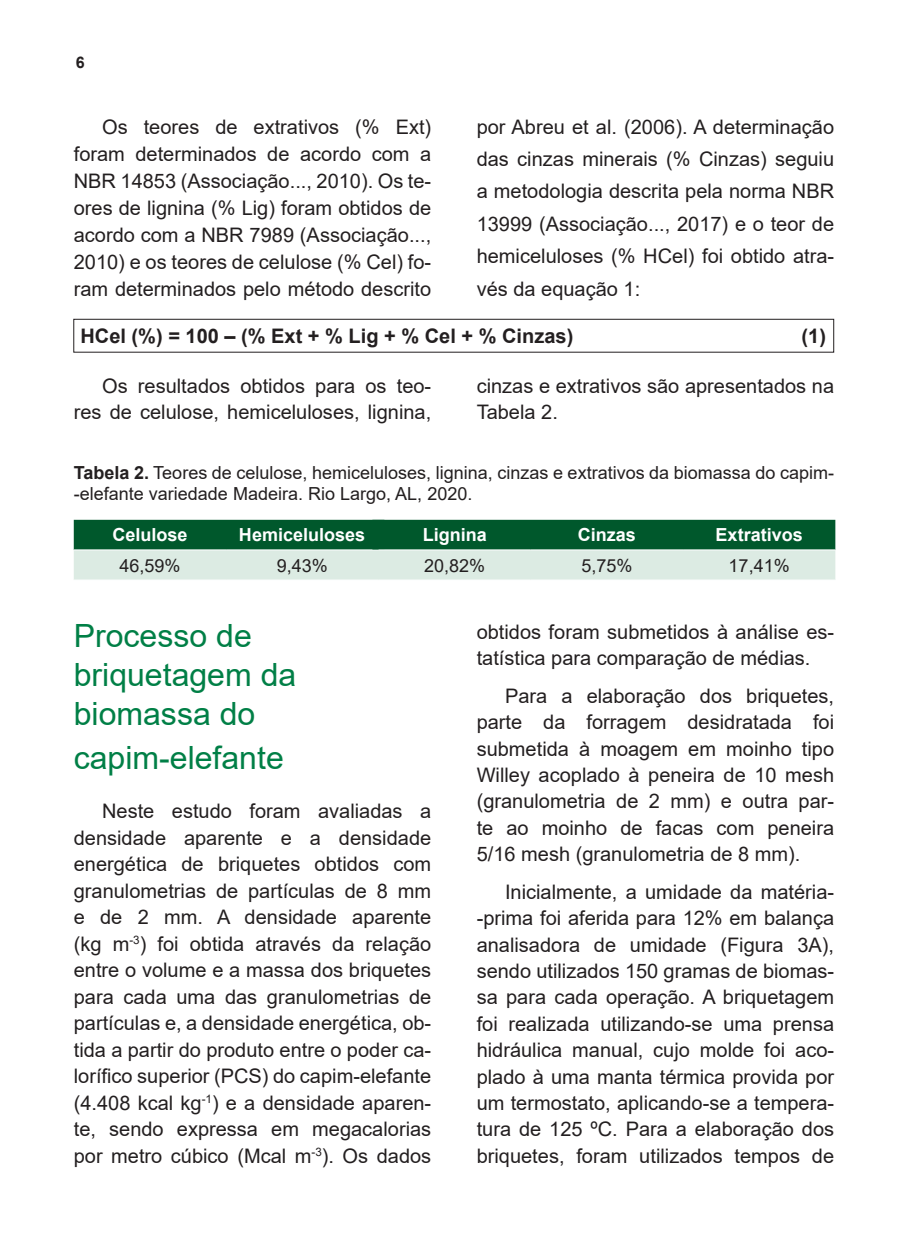
<style>
.page{position:relative;width:908px;height:1248px;background:#fff}
.page>*{position:absolute;margin:0;border:0;box-sizing:border-box;transform-origin:0 0}
.t1{font:32px/39px "Arial";color:#007f46}
.t2{font:20px/26.4px "Arial";color:#231f20;text-align:justify}
.t3{font:700 20px "Arial";color:#231f20}
.t4{font:18px/21.6px "Arial";color:#231f20}
.t5{font:700 18px "Arial";color:#fff}
.t6{font:700 16px "Arial";color:#231f20}
.s1{font-weight:700}
</style>
<div class="page">
<svg style="left:74px;top:519px;width:761px;height:60px;background:#70a389"></svg>
<hr style="left:74px;top:549px;width:152px;height:1px;background:#fff">
<hr style="left:226px;top:549px;width:152px;height:1px;background:#fff">
<div style="left:372px;top:519px;width:12px;height:30px;background:#00582c"></div>
<hr style="left:378px;top:549px;width:152px;height:1px;background:#fff">
<hr style="left:530px;top:549px;width:152px;height:1px;background:#fff">
<hr style="left:682px;top:549px;width:153px;height:1px;background:#fff">
<div style="left:73px;top:319px;width:760px;height:33px;border:1px solid #231f20"></div>
<p class="t6" style="left:76px;top:51px;width:10px">6</p>
<p class="t2" style="left:74px;top:113px;width:359px;line-height:27px;text-indent:28px">Os teores de extrativos (% Ext) foram determinados de acordo com a NBR 14853 (Associação..., 2010). Os te&shy;ores de lignina (% Lig) foram obtidos de acordo com a NBR 7989 (Associação..., 2010) e os teores de celulose (% Cel) fo&shy;ram determinados pelo método descrito</p>
<p class="t2" style="left:476px;top:110px;width:359px;line-height:32.4px">por Abreu et al. (2006). A determinação das cinzas minerais (% Cinzas) seguiu a metodologia descrita pela norma NBR 13999 (Associação..., 2017) e o teor de hemiceluloses (% HCel) foi obtido atra&shy;vés da equação 1:</p>
<p class="t3" style="left:80px;top:322px;width:494px">HCel (%) = 100 – (% Ext + % Lig + % Cel + % Cinzas)</p>
<p class="t3" style="left:801px;top:322px;width:26px">(1)</p>
<p class="t2" style="left:74px;top:373px;width:359px;text-align:right">Os resultados obtidos para os teo&shy;res de celulose, hemiceluloses, lignina,</p>
<p class="t2" style="left:476px;top:373px;width:359px">cinzas e extrativos são apresentados na<br>Tabela 2.</p>
<p class="t4" style="left:74px;top:461px;width:761px"><span class="s1">Tabela 2.</span> Teores de celulose, hemiceluloses, lignina, cinzas e extrativos da biomassa do capim--elefante variedade Madeira. Rio Largo, AL, 2020.</p>
<p class="t5" style="left:112px;top:522px;width:77px">Celulose</p>
<p class="t5" style="left:239px;top:522px;width:128px">Hemiceluloses</p>
<p class="t5" style="left:422px;top:522px;width:66px">Lignina</p>
<p class="t5" style="left:577px;top:522px;width:60px">Cinzas</p>
<p class="t5" style="left:715px;top:522px;width:89px">Extrativos</p>
<p class="t4" style="left:119px;top:554px;width:63px">46,59%</p>
<p class="t4" style="left:276px;top:554px;width:53px">9,43%</p>
<p class="t4" style="left:424px;top:554px;width:63px">20,82%</p>
<p class="t4" style="left:581px;top:554px;width:53px">5,75%</p>
<p class="t4" style="left:728px;top:554px;width:63px">17,41%</p>
<h1 class="t1" style="left:74px;top:616px;width:224px">Processo de briquetagem da biomassa do</h1>
<h1 class="t1" style="left:74px;top:738px;width:211px">capim-elefante</h1>
<p class="t2" style="left:74px;top:797px;width:359px;text-indent:28px">Neste estudo foram avaliadas a densidade aparente e a densidade energética de briquetes obtidos com granulometrias de partículas de 8 mm e de 2 mm. A densidade aparente (kg m<sup>-3</sup>) foi obtida através da relação entre o volume e a massa dos briquetes para cada uma das granulometrias de partículas e, a densidade energética, ob&shy;tida a partir do produto entre o poder ca&shy;lorífico superior (PCS) do capim-elefante (4.408 kcal kg<sup>-1</sup>) e a densidade aparen&shy;te, sendo expressa em megacalorias por metro cúbico (Mcal m<sup>-3</sup>). Os dados</p>
<p class="t2" style="left:476px;top:618px;width:359px">obtidos foram submetidos à análise es&shy;tatística para comparação de médias.</p>
<p class="t2" style="left:476px;top:682px;width:359px;text-indent:28px">Para a elaboração dos briquetes, parte da forragem desidratada foi submetida à moagem em moinho tipo Willey acoplado à peneira de 10 mesh (granulometria de 2 mm) e outra par&shy;te ao moinho de facas com peneira 5/16 mesh (granulometria de 8 mm).</p>
<p class="t2" style="left:476px;top:878px;width:359px;text-indent:28px">Inicialmente, a umidade da matéria--prima foi aferida para 12% em balança analisadora de umidade (Figura 3A), sendo utilizados 150 gramas de biomas&shy;sa para cada operação. A briquetagem foi realizada utilizando-se uma prensa hidráulica manual, cujo molde foi aco&shy;plado à uma manta térmica provida por um termostato, aplicando-se a tempera&shy;tura de 125 ºC. Para a elaboração dos briquetes, foram utilizados tempos de</p>
</div>
